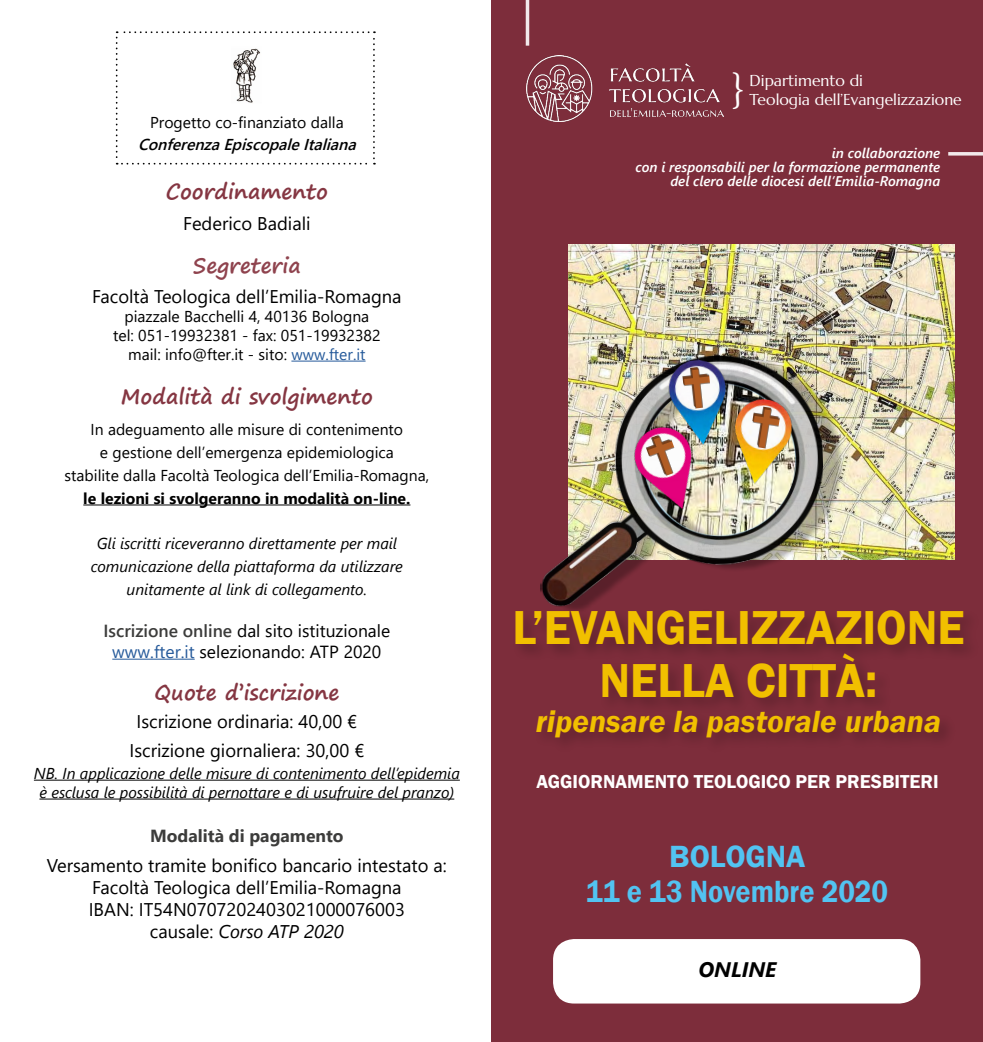
<style>
.page{position:relative;width:983px;height:1042px;background:#fff}
.page>*{position:absolute;margin:0;border:0;box-sizing:border-box;transform-origin:0 0}
.t1{font:600 49px/52.5px "Franklin Gothic";color:#f1c000;text-align:center}
.t2{font:42px "Minion Pro";color:#fff}
.t3{font:italic 600 31.5px "Franklin Gothic";color:#f1c000}
.t4{font:600 31.5px/35px "Franklin Gothic";color:#52c3f1;text-align:center}
.t5{font:700 21px "Segoe Print";color:#853642}
.t6{font:700 21px "Segoe Print";color:#8f434e}
.t7{font:italic 700 21px "Segoe UI";color:#000}
.t8{font:600 19.25px "Franklin Gothic";color:#fff}
.t9{font:18.38px/22.1px "Segoe UI";color:#000;text-align:center}
.t10{font:17.5px/21px "Segoe UI";color:#000;text-align:center}
.t11{font:700 17.5px "Segoe UI";color:#3c3c3b}
.t12{font:15.75px/18.9px "Segoe UI";color:#000;text-align:center}
.t13{font:italic 15.75px/22.8px "Segoe UI";color:#000;text-align:center}
.t14{font:15.75px/18.9px "Marcellus";color:#fff}
.t15{font:700 15.75px "Segoe UI";color:#000}
.t16{font:italic 600 15.75px "Segoe UI";color:#000}
.t17{font:italic 600 14px/14px "Segoe UI";color:#fff;text-align:right}
.s1{color:#275b9b}
.s2{font-weight:600;color:#3c3c3b}
.s3{font-style:italic}
</style>
<div class="page">
<div style="left:491px;top:0;width:491px;height:1042px;background:#7d2d3b"></div>
<img style="left:568px;top:245px;width:386px;height:314px">
<svg style="left:116px;top:31px;width:259px;height:134px"></svg>
<div style="left:553px;top:939px;width:367px;height:64px;background:#fff;border-radius:21px"></div>
<hr style="left:291px;top:361px;width:74px;height:1px;background:#275b9b">
<hr style="left:83px;top:504px;width:327px;height:1px;background:#000">
<hr style="left:112px;top:659px;width:83px;height:1px;background:#275b9b">
<hr style="left:34px;top:779px;width:425px;height:1px;background:#000">
<hr style="left:39px;top:798px;width:415px;height:1px;background:#000">
<img style="left:228px;top:46px;width:37px;height:60px">
<svg style="left:525px;top:0;width:4px;height:46px"></svg>
<svg style="left:948px;top:152px;width:34px;height:4px"></svg>
<img style="left:526px;top:56px;width:197px;height:66px">
<div style="left:552px;top:354px;width:292px;height:259px;background:#000;opacity:.3"></div>
<img style="left:540px;top:298px;width:287px;height:310px">
<div style="left:511px;top:608px;width:469px;height:147px;background:#782b38"></div>
<img style="left:658px;top:357px;width:75px;height:95px">
<img style="left:681px;top:366px;width:31px;height:43px">
<img style="left:622px;top:415px;width:93px;height:106px">
<img style="left:643px;top:431px;width:39px;height:48px">
<img style="left:718px;top:393px;width:80px;height:97px">
<img style="left:748px;top:405px;width:33px;height:45px">
<p class="t12" style="left:150px;top:111px;width:195px">Progetto co-finanziato dalla</p>
<p class="t16" style="left:138px;top:129px;width:226px">ConferenzaEpiscopaleItaliana</p>
<h3 class="t5" style="left:166px;top:173px;width:163px">Coordinamento</h3>
<p class="t9" style="left:183px;top:211px;width:129px">Federico Badiali</p>
<h3 class="t6" style="left:193px;top:246px;width:109px">Segreteria</h3>
<p class="t9" style="left:92px;top:284px;width:311px">Facoltà Teologica dell’Emilia-Romagna</p>
<p class="t12" style="left:113px;top:305px;width:269px">piazzale Bacchelli 4, 40136 Bologna tel: 051-19932381 - fax: 051-19932382 mail: info@fter.it - sito: <span class="s1">www.fter.it</span></p>
<h3 class="t5" style="left:121px;top:377px;width:254px">Modalità di svolgimento</h3>
<p class="t12" style="left:65px;top:417px;width:366px;line-height:22.8px">In adeguamento alle misure di contenimento<br>e gestione dell’emergenza epidemiologica<br>stabilite dalla Facoltà Teologica dell’Emilia-Romagna,</p>
<p class="t15" style="left:83px;top:483px;width:328px">le lezioni si svolgeranno in modalità on-line.</p>
<p class="t13" style="left:91px;top:529px;width:313px">Gli iscritti riceveranno direttamente per mail comunicazione della piattaforma da utilizzare unitamente al link di collegamento.</p>
<p class="t10" style="left:103px;top:618px;width:288px"><span class="s2">Iscrizione online</span> dal sito istituzionale <span class="s1">www.fter.it</span> selezionando: ATP 2020</p>
<h3 class="t5" style="left:154px;top:674px;width:186px">Quote d’iscrizione</h3>
<p class="t9" style="left:129px;top:705px;width:236px;line-height:29.1px">Iscrizione ordinaria: 40,00 €<br>Iscrizione giornaliera: 30,00 €</p>
<p class="t13" style="left:34px;top:761px;width:427px;line-height:18.9px">NB. In applicazione delle misure di contenimento dell’epidemia è esclusa le possibilità di pernottare e di usufruire del pranzo)</p>
<p class="t11" style="left:150px;top:819px;width:195px">Modalità di pagamento</p>
<p class="t9" style="left:47px;top:853px;width:401px">Versamento tramite bonifico bancario intestato a:<br>Facoltà Teologica dell’Emilia-Romagna<br>IBAN: IT54N0707202403021000076003<br>causale: <span class="s3">Corso ATP 2020</span></p>
<h2 class="t2" style="left:730px;top:61px;width:16px">}</h2>
<p class="t17" style="left:635px;top:144px;width:306px">in collaborazione<br>con i responsabili per la formazione permanente del clero delle diocesi dell’Emilia-Romagna</p>
<p class="t14" style="left:749px;top:71px;width:214px">Dipartimento di<br>Teologia dell’Evangelizzazione</p>
<h1 class="t1" style="left:512px;top:602px;width:453px">L’EVANGELIZZAZIONE<br>NELLA CITTÀ:</h1>
<h3 class="t3" style="left:535px;top:701px;width:406px">ripensare la pastorale urbana</h3>
<p class="t8" style="left:536px;top:769px;width:404px">AGGIORNAMENTO TEOLOGICO PER PRESBITERI</p>
<h3 class="t4" style="left:586px;top:839px;width:303px">BOLOGNA<br>11 e 13 Novembre 2020</h3>
<h3 class="t7" style="left:698px;top:949px;width:80px">ONLINE</h3>
</div>
